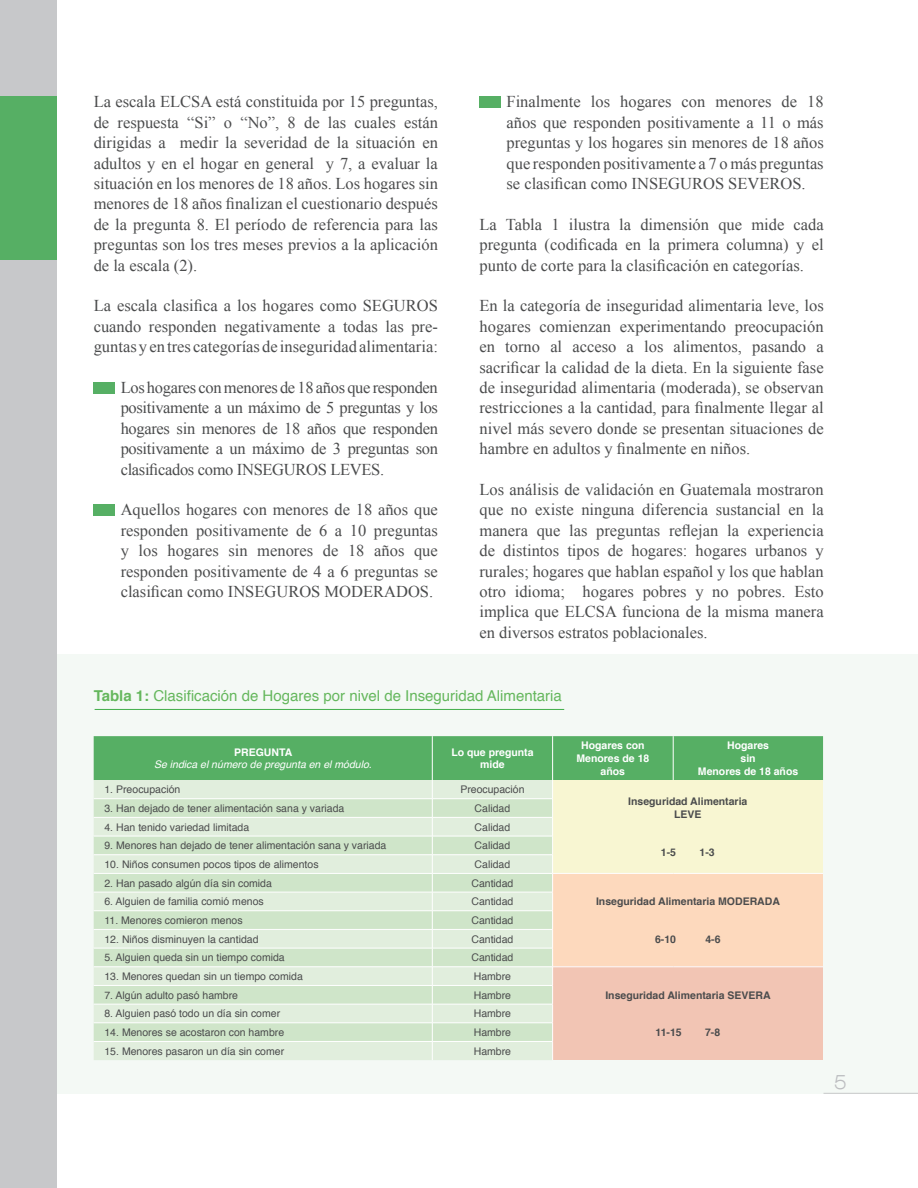
<style>
.page{position:relative;width:918px;height:1188px;background:#fff}
.page>*{position:absolute;margin:0;border:0;box-sizing:border-box;transform-origin:0 0}
.t1{font:27px "Lowvetica";color:#bcbdc0}
.t2{font:16.5px/20.4px "Times New Roman";color:#4b4c4d;text-align:justify}
.t3{font:15px "Helvetica";color:#65b75d}
.t4{font:10.5px "Helvetica";color:#4b4c4d}
.t5{font:700 10.5px "Helvetica";color:#4b4c4d}
.t6{font:700 10.5px/12.6px "Helvetica";color:#fff;text-align:center}
.t7{font:italic 10.5px "Helvetica";color:#fff}
.s1{font-weight:700}
</style>
<div class="page">
<div style="left:56px;top:654px;width:862px;height:440px;background:#f4f9f5"></div>
<div style="left:93px;top:382px;width:21px;height:12px;background:#56af64"></div>
<hr style="left:95px;top:709px;width:469px;height:1px;background:#40ae49">
<div style="left:0;top:0;width:56px;height:1188px;background:#c7c8ca"></div>
<div style="left:0;top:96px;width:56px;height:164px;background:#56af64"></div>
<div style="left:94px;top:504px;width:21px;height:12px;background:#56af64"></div>
<div style="left:479px;top:96px;width:22px;height:11px;background:#56af64"></div>
<svg style="left:94px;top:736px;width:729px;height:324px;background:#d2dec0"></svg>
<hr style="left:824px;top:1093px;width:94px;height:1px;background:#c7c8ca">
<p class="t2" style="left:94px;top:91px;width:346px">La escala ELCSA está constituida por 15 preguntas, de respuesta “Si” o “No”, 8 de las cuales están dirigidas a medir la severidad de la situación en adultos y en el hogar en general y 7, a evaluar la situación en los menores de 18 años. Los hogares sin menores de 18 años finalizan el cuestionario después de la pregunta 8. El período de referencia para las preguntas son los tres meses previos a la aplicación de la escala (2).</p>
<p class="t2" style="left:94px;top:295px;width:346px">La escala clasifica a los hogares como SEGUROS cuando responden negativamente a todas las pre&shy;guntas y en tres categorías de inseguridad alimentaria:</p>
<p class="t2" style="left:121px;top:377px;width:319px">Los hogares con menores de 18 años que responden positivamente a un máximo de 5 preguntas y los hogares sin menores de 18 años que responden positivamente a un máximo de 3 preguntas son clasificados como INSEGUROS LEVES.</p>
<p class="t2" style="left:121px;top:499px;width:319px">Aquellos hogares con menores de 18 años que responden positivamente de 6 a 10 preguntas y los hogares sin menores de 18 años que responden positivamente de 4 a 6 preguntas se clasifican como INSEGUROS MODERADOS.</p>
<p class="t2" style="left:507px;top:91px;width:319px">Finalmente los hogares con menores de 18 años que responden positivamente a 11 o más preguntas y los hogares sin menores de 18 años que responden positivamente a 7 o más preguntas se clasifican como INSEGUROS SEVEROS.</p>
<p class="t2" style="left:480px;top:214px;width:346px">La Tabla 1 ilustra la dimensión que mide cada pregunta (codificada en la primera columna) y el punto de corte para la clasificación en categorías.</p>
<p class="t2" style="left:480px;top:295px;width:346px">En la categoría de inseguridad alimentaria leve, los hogares comienzan experimentando preocupación en torno al acceso a los alimentos, pasando a sacrificar la calidad de la dieta. En la siguiente fase de inseguridad alimentaria (moderada), se observan restricciones a la cantidad, para finalmente llegar al nivel más severo donde se presentan situaciones de hambre en adultos y finalmente en niños.</p>
<p class="t2" style="left:480px;top:479px;width:346px">Los análisis de validación en Guatemala mostraron que no existe ninguna diferencia sustancial en la manera que las preguntas reflejan la experiencia de distintos tipos de hogares: hogares urbanos y rurales; hogares que hablan español y los que hablan otro idioma; hogares pobres y no pobres. Esto implica que ELCSA funciona de la misma manera en diversos estratos poblacionales.</p>
<p class="t3" style="left:94px;top:684px;width:470px"><span class="s1">Tabla 1:</span> Clasificación de Hogares por nivel de Inseguridad Alimentaria</p>
<p class="t6" style="left:234px;top:746px;width:60px">PREGUNTA</p>
<p class="t7" style="left:154px;top:756px;width:219px">Se indica el número de pregunta en el módulo.</p>
<p class="t6" style="left:451px;top:746px;width:84px">Lo que pregunta mide</p>
<p class="t6" style="left:576px;top:740px;width:74px">Hogares con<br>Menores de 18 años</p>
<p class="t6" style="left:727px;top:740px;width:44px">Hogares</p>
<p class="t6" style="left:741px;top:752px;width:17px">sin</p>
<p class="t6" style="left:698px;top:765px;width:102px">Menores de 18 años</p>
<p class="t4" style="left:104px;top:782px;width:77px">1. Preocupación</p>
<p class="t4" style="left:460px;top:782px;width:66px">Preocupación</p>
<p class="t4" style="left:104px;top:800px;width:241px">3. Han dejado de tener alimentación sana y variada</p>
<p class="t4" style="left:475px;top:800px;width:37px">Calidad</p>
<p class="t4" style="left:104px;top:819px;width:146px">4. Han tenido variedad limitada</p>
<p class="t4" style="left:475px;top:819px;width:37px">Calidad</p>
<p class="t4" style="left:104px;top:838px;width:283px">9. Menores han dejado de tener alimentación sana y variada</p>
<p class="t4" style="left:475px;top:838px;width:37px">Calidad</p>
<p class="t4" style="left:104px;top:856px;width:216px">10. Niños consumen pocos tipos de alimentos</p>
<p class="t4" style="left:475px;top:856px;width:37px">Calidad</p>
<p class="t4" style="left:104px;top:875px;width:169px">2. Han pasado algún día sin comida</p>
<p class="t4" style="left:471px;top:875px;width:44px">Cantidad</p>
<p class="t4" style="left:104px;top:894px;width:161px">6. Alguien de familia comió menos</p>
<p class="t4" style="left:471px;top:894px;width:44px">Cantidad</p>
<p class="t4" style="left:104px;top:912px;width:140px">11. Menores comieron menos</p>
<p class="t4" style="left:471px;top:912px;width:44px">Cantidad</p>
<p class="t4" style="left:104px;top:931px;width:156px">12. Niños disminuyen la cantidad</p>
<p class="t4" style="left:471px;top:931px;width:44px">Cantidad</p>
<p class="t4" style="left:104px;top:950px;width:182px">5. Alguien queda sin un tiempo comida</p>
<p class="t4" style="left:471px;top:950px;width:44px">Cantidad</p>
<p class="t4" style="left:104px;top:968px;width:200px">13. Menores quedan sin un tiempo comida</p>
<p class="t4" style="left:474px;top:968px;width:39px">Hambre</p>
<p class="t4" style="left:104px;top:987px;width:135px">7. Algún adulto pasó hambre</p>
<p class="t4" style="left:474px;top:987px;width:39px">Hambre</p>
<p class="t4" style="left:104px;top:1006px;width:177px">8. Alguien pasó todo un día sin comer</p>
<p class="t4" style="left:474px;top:1006px;width:39px">Hambre</p>
<p class="t4" style="left:104px;top:1024px;width:181px">14. Menores se acostaron con hambre</p>
<p class="t4" style="left:474px;top:1024px;width:39px">Hambre</p>
<p class="t4" style="left:104px;top:1043px;width:181px">15. Menores pasaron un día sin comer</p>
<p class="t4" style="left:474px;top:1043px;width:39px">Hambre</p>
<p class="t5" style="left:628px;top:793px;width:121px">Inseguridad Alimentaria</p>
<p class="t5" style="left:674px;top:806px;width:29px">LEVE</p>
<p class="t5" style="left:661px;top:844px;width:17px">1-5</p>
<p class="t5" style="left:700px;top:844px;width:17px">1-3</p>
<p class="t5" style="left:596px;top:893px;width:185px">Inseguridad Alimentaria MODERADA</p>
<p class="t5" style="left:655px;top:931px;width:23px">6-10</p>
<p class="t5" style="left:705px;top:931px;width:17px">4-6</p>
<p class="t5" style="left:605px;top:986px;width:167px">Inseguridad Alimentaria SEVERA</p>
<p class="t5" style="left:655px;top:1024px;width:28px">11-15</p>
<p class="t5" style="left:705px;top:1024px;width:17px">7-8</p>
<p class="t1" style="left:834px;top:1064px;width:14px">5</p>
</div>
